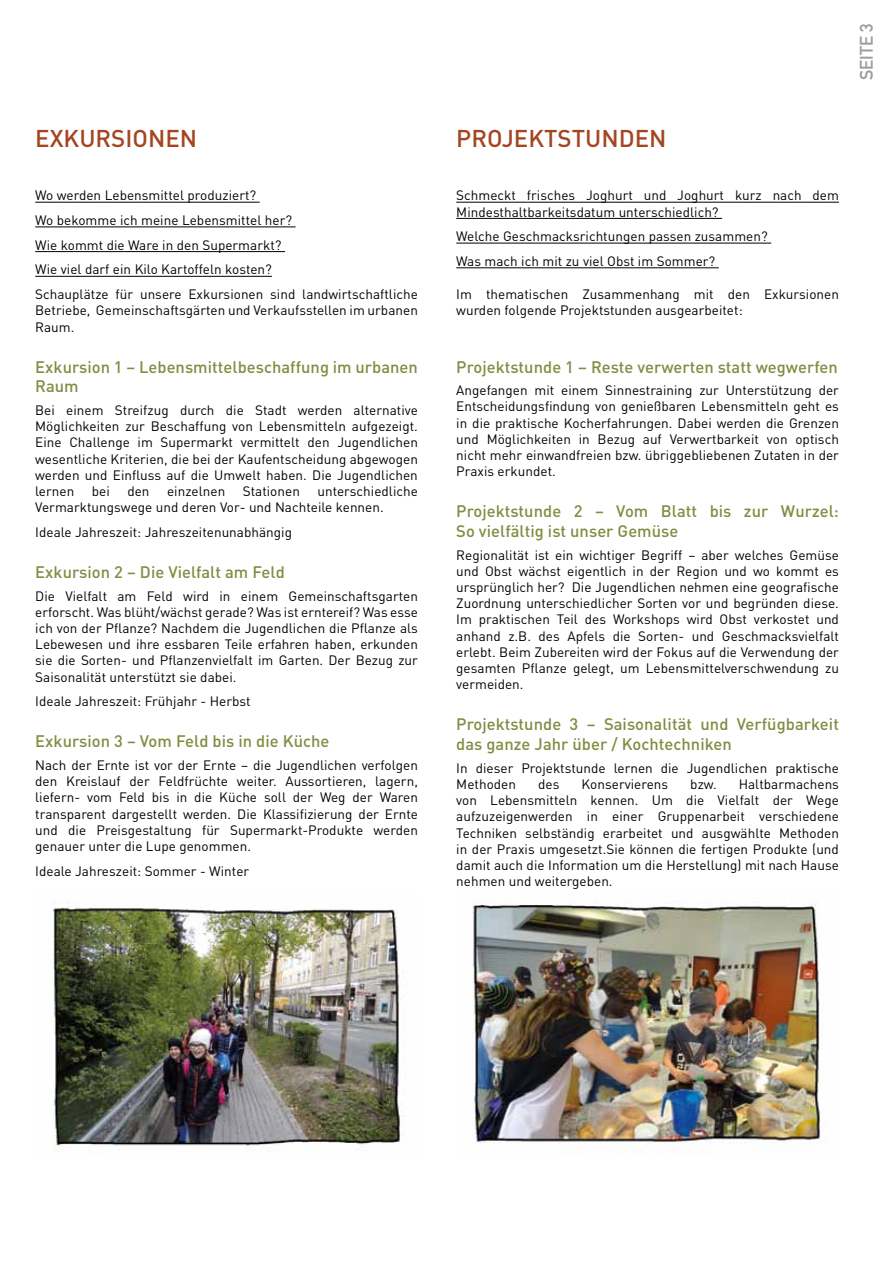
<style>
.page{position:relative;width:893px;height:1263px;background:#fff}
.page>*{position:absolute;margin:0;border:0;box-sizing:border-box;transform-origin:0 0}
.t1{font:500 24px "DIN";color:#a44520}
.t2{font:18px "DIN Mittelschrift";color:#9d9d9c}
.t3{font:500 16.5px/19.8px "DIN";letter-spacing:.005em;color:#808d41}
.t4{font:13.5px/16.2px "DIN";letter-spacing:.005em;color:#000}
</style>
<div class="page">
<img style="left:52px;top:902px;width:353px;height:249px">
<img style="left:472px;top:901px;width:349px;height:251px">
<hr style="left:35px;top:202px;width:225px;height:1px;background:#000">
<hr style="left:35px;top:227px;width:261px;height:1px;background:#000">
<hr style="left:35px;top:251px;width:250px;height:1px;background:#000">
<hr style="left:35px;top:276px;width:237px;height:1px;background:#000">
<hr style="left:456px;top:202px;width:383px;height:1px;background:#000">
<hr style="left:456px;top:218px;width:266px;height:1px;background:#000">
<hr style="left:456px;top:243px;width:315px;height:1px;background:#000">
<hr style="left:456px;top:267px;width:263px;height:1px;background:#000">
<h1 class="t1" style="left:35px;top:123px;width:30px">Exkursionen</h1>
<p class="t4" style="left:35px;top:183px;width:384px;line-height:24.8px">Wo werden Lebensmittel produziert?<br>Wo bekomme ich meine Lebensmittel her?<br>Wie kommt die Ware in den Supermarkt?<br>Wie viel darf ein Kilo Kartoffeln kosten?<br>Schauplätze für unsere Exkursionen sind landwirtschaftliche</p>
<p class="t4" style="left:35px;top:302px;width:384px">Betriebe, Gemeinschaftsgärten und Verkaufsstellen im urbanen<br>Raum.</p>
<p class="t3" style="left:35px;top:356px;width:384px">Exkursion 1 – Lebensmittelbeschaffung im urbanen<br>Raum</p>
<p class="t4" style="left:35px;top:402px;width:384px;text-align:justify">Bei einem Streifzug durch die Stadt werden alternative Möglichkeiten zur Beschaffung von Lebensmitteln aufgezeigt.<br>Eine Challenge im Supermarkt vermittelt den Jugendlichen wesentliche Kriterien, die bei der Kaufentscheidung abgewogen werden und Einfluss auf die Umwelt haben. Die Jugendlichen lernen</p>
<p class="t4" style="left:92px;top:483px;width:20px">bei</p>
<p class="t4" style="left:127px;top:483px;width:24px">den</p>
<p class="t4" style="left:167px;top:483px;width:60px">einzelnen</p>
<p class="t4" style="left:243px;top:483px;width:59px">Stationen</p>
<p class="t4" style="left:35px;top:483px;width:384px;text-indent:282px">unterschiedliche<br>Vermarktungswege und deren Vor- und Nachteile kennen.</p>
<p class="t4" style="left:35px;top:524px;width:258px">Ideale Jahreszeit: Jahreszeitenunabhängig</p>
<p class="t3" style="left:35px;top:561px;width:251px">Exkursion 2 – Die Vielfalt am Feld</p>
<p class="t4" style="left:35px;top:587px;width:384px;text-align:justify">Die Vielfalt am Feld wird in einem Gemeinschaftsgarten erforscht. Was blüht/wächst gerade? Was ist erntereif? Was esse ich von der Pflanze? Nachdem die Jugendlichen die Pflanze als Lebewesen und ihre essbaren Teile erfahren haben, erkunden sie die Sorten- und Pflanzenvielfalt im Garten. Der Bezug zur Saisonalität unterstützt sie dabei.</p>
<p class="t4" style="left:35px;top:693px;width:217px">Ideale Jahreszeit: Frühjahr - Herbst</p>
<p class="t3" style="left:35px;top:731px;width:296px">Exkursion 3 – Vom Feld bis in die Küche</p>
<p class="t4" style="left:35px;top:757px;width:384px;text-align:justify">Nach der Ernte ist vor der Ernte – die Jugendlichen verfolgen den Kreislauf der Feldfrüchte weiter. Aussortieren, lagern, liefern- vom Feld bis in die Küche soll der Weg der Waren transparent dargestellt werden. Die Klassifizierung der Ernte und die Preisgestaltung für Supermarkt-Produkte werden genauer unter die Lupe genommen.</p>
<p class="t4" style="left:35px;top:862px;width:215px">Ideale Jahreszeit: Sommer - Winter</p>
<h1 class="t1" style="left:456px;top:123px;width:212px">PROJEKTSTUNDEN</h1>
<p class="t4" style="left:456px;top:187px;width:384px">Schmeckt frisches Joghurt und Joghurt kurz nach dem<br>Mindesthaltbarkeitsdatum unterschiedlich?</p>
<p class="t4" style="left:456px;top:224px;width:313px;line-height:24.8px">Welche Geschmacksrichtungen passen zusammen?<br>Was mach ich mit zu viel Obst im Sommer?</p>
<p class="t4" style="left:456px;top:286px;width:384px">Im thematischen Zusammenhang mit den Exkursionen wurden folgende Projektstunden ausgearbeitet:</p>
<p class="t3" style="left:456px;top:356px;width:383px">Projektstunde 1 – Reste verwerten statt wegwerfen</p>
<p class="t4" style="left:456px;top:382px;width:384px;text-align:justify">Angefangen mit einem Sinnestraining zur Unterstützung der Entscheidungsfindung von genießbaren Lebensmitteln geht es in die praktische Kocherfahrungen. Dabei werden die Grenzen und Möglichkeiten in Bezug auf Verwertbarkeit von optisch nicht mehr einwandfreien bzw. übriggebliebenen Zutaten in der Praxis erkundet.</p>
<p class="t3" style="left:456px;top:501px;width:384px">Projektstunde 2 – Vom Blatt bis zur Wurzel:<br>So vielfältig ist unser Gemüse</p>
<p class="t4" style="left:456px;top:546px;width:384px;text-align:justify">Regionalität ist ein wichtiger Begriff – aber welches Gemüse und Obst wächst eigentlich in der Region und wo kommt es ursprünglich her? Die Jugendlichen nehmen eine geografische Zuordnung unterschiedlicher Sorten vor und begründen diese.<br>Im praktischen Teil des Workshops wird Obst verkostet und anhand z.B. des Apfels die Sorten- und Geschmacksvielfalt erlebt. Beim Zubereiten wird der Fokus auf die Verwendung der gesamten Pflanze gelegt, um Lebensmittelverschwendung zu vermeiden.</p>
<p class="t3" style="left:456px;top:714px;width:384px">Projektstunde 3 – Saisonalität und Verfügbarkeit das ganze Jahr über / Kochtechniken</p>
<p class="t4" style="left:456px;top:759px;width:384px">In dieser Projektstunde lernen die Jugendlichen praktische<br>Methoden</p>
<p class="t4" style="left:538px;top:776px;width:23px">des</p>
<p class="t4" style="left:581px;top:776px;width:88px">Konservierens</p>
<p class="t4" style="left:690px;top:776px;width:28px">bzw.</p>
<p class="t4" style="left:456px;top:776px;width:384px;text-align:justify;text-indent:282px">Haltbarmachens von Lebensmitteln kennen. Um die Vielfalt der Wege aufzuzeigenwerden in einer Gruppenarbeit verschiedene Techniken selbständig erarbeitet und ausgwählte Methoden in der Praxis umgesetzt.Sie können die fertigen Produkte (und damit auch die Information um die Herstellung) mit nach Hause nehmen und weitergeben.</p>
<h2 class="t2" style="left:856px;top:80px;width:58px;rotate:-90deg">seite 3</h2>
</div>
